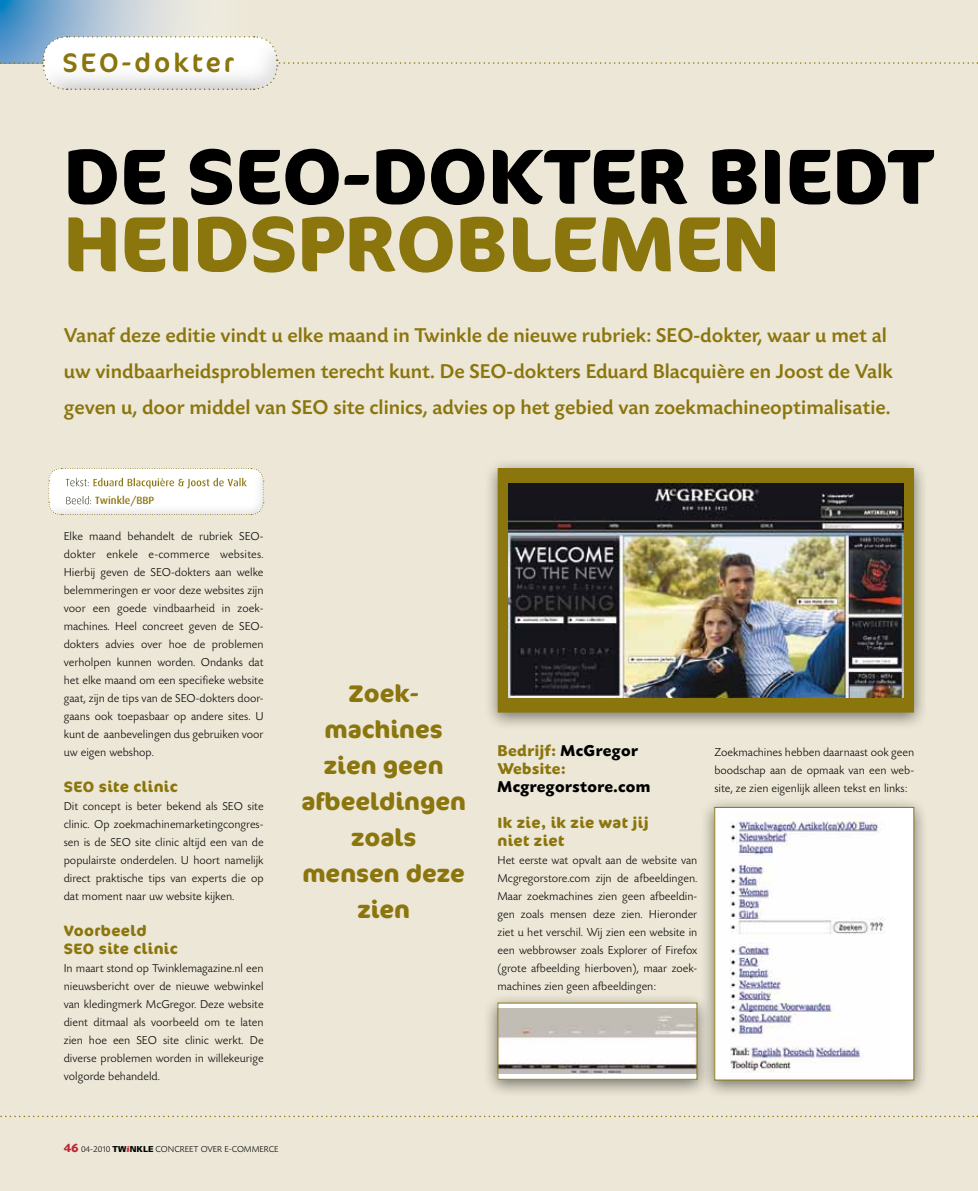
<style>
.page{position:relative;width:978px;height:1191px;background:#ece7d6}
.page>*{position:absolute;margin:0;border:0;box-sizing:border-box;transform-origin:0 0}
.t1{font:700 78px "Cocon";color:#000}
.t2{font:700 78px "Cocon";color:#8b750d}
.t3{font:27px "Cocon";letter-spacing:.11em;color:#8b750d}
.t4{font:700 24px/36px "Cocon";color:#8b750d;text-align:center}
.t5{font:500 21px/36px "Today SB";color:#8b750d}
.t6{font:700 16.5px/18px "Today SB";letter-spacing:.025em;color:#8b750d}
.t7{font:700 16.5px "Today SB";letter-spacing:.025em;color:#000}
.t8{font:700 15px/18px "Cocon";letter-spacing:.025em;color:#8b750d}
.t9{font:300 12px/18px "Today SB";color:#000;text-align:justify}
.t10{font:500 10.5px "Dax";color:#8b750d}
.t11{font:300 9px "Today SB";color:#000}
.s1{font-weight:700;font-size:12.75px;color:#bf2836}
.s2{font-family:"Univers";font-weight:900;font-size:8.25px}
.s3{font-family:"Goudy Heavyface";font-weight:400;font-style:italic;font-size:8.25px;color:#bf2836}
.s4{color:#000}
</style>
<div class="page">
<svg style="left:0;top:0;width:167px;height:35px;background:#98b9d4"></svg>
<svg style="left:0;top:1115px;width:978px;height:2px"></svg>
<svg style="left:0;top:35px;width:978px;height:55px"></svg>
<div style="left:483px;top:992px;width:228px;height:105px;background:#000;opacity:.5"></div>
<svg style="left:499px;top:1004px;width:196px;height:73px;background:#f1f0ef"></svg>
<img style="left:499px;top:1009px;width:196px;height:64px">
<div style="left:699px;top:796px;width:229px;height:302px;background:#000;opacity:.5"></div>
<div style="left:715px;top:807px;width:199px;height:273px;background:#fff"></div>
<img style="left:730px;top:818px;width:154px;height:255px">
<div style="left:714px;top:807px;width:200px;height:273px;border:1px solid #8b750d"></div>
<div style="left:48px;top:467px;width:217px;height:50px;background:#000;opacity:.15"></div>
<div style="left:483px;top:457px;width:444px;height:273px;background:#000;opacity:.5"></div>
<div style="left:498px;top:468px;width:415px;height:244px;background:#8b750d"></div>
<img style="left:508px;top:483px;width:395px;height:214px">
<h2 class="t3" style="left:63px;top:47px;width:173px">SEO-dokter</h2>
<h1 class="t1" style="left:64px;top:130px;width:857px">De SEO-dokter biedt</h1>
<h1 class="t2" style="left:64px;top:197px;width:101px">heids</h1>
<h1 class="t2" style="left:298px;top:197px;width:483px">problemen</h1>
<p class="t5" style="left:64px;top:318px;width:831px">Vanaf deze editie vindt u elke maand in Twinkle de nieuwe rubriek: SEO-dokter, waar u met al uw vindbaarheidsproblemen terecht kunt. De SEO-dokters Eduard Blacquière en Joost de Valk geven u, door middel van SEO site clinics, advies op het gebied van zoekmachineoptimalisatie.</p>
<p class="t10" style="left:95px;top:494px;width:61px">Twinkle/BBP</p>
<p class="t9" style="left:64px;top:528px;width:201px">Elke maand behandelt de rubriek SEO&shy;dokter enkele e-commerce websites.<br>Hierbij geven de SEO-dokters aan welke belemmeringen er voor deze websites zijn voor een goede vindbaarheid in zoek&shy;machines. Heel concreet geven de SEO&shy;dokters advies over hoe de problemen verholpen kunnen worden. Ondanks dat het elke maand om een specifieke website gaat, zijn de tips van de SEO-dokters door&shy;gaans ook toepasbaar op andere sites. U kunt de aanbevelingen dus gebruiken voor uw eigen webshop.</p>
<p class="t8" style="left:64px;top:778px;width:115px">SEO site clinic</p>
<p class="t9" style="left:64px;top:798px;width:201px">Dit concept is beter bekend als SEO site clinic. Op zoekmachinemarketingcongres&shy;sen is de SEO site clinic altijd een van de populairste onderdelen. U hoort namelijk direct praktische tips van experts die op dat moment naar uw website kijken.</p>
<p class="t8" style="left:64px;top:922px;width:115px">Voorbeeld<br>SEO site clinic</p>
<p class="t9" style="left:64px;top:960px;width:201px">In maart stond op Twinklemagazine.nl een nieuwsbericht over de nieuwe webwinkel van kledingmerk McGregor. Deze website dient ditmaal als voorbeeld om te laten zien hoe een SEO site clinic werkt. De diverse problemen worden in willekeurige volgorde behandeld.</p>
<h3 class="t4" style="left:301px;top:676px;width:166px">Zoek&shy;machines zien geen afbeeldingen zoals mensen deze zien</h3>
<p class="t11" style="left:64px;top:1144px;width:216px"><span class="s1">46</span> 04-2010 <span class="s2">TW</span><span class="s3">i</span><span class="s2">NKLE</span> CONCREET OVER E-COMMERCE</p>
<h3 class="t6" style="left:497px;top:742px;width:142px">Bedrijf: <span class="s4">McGregor<br></span>Website:</h3>
<h3 class="t7" style="left:497px;top:778px;width:154px">Mcgregorstore.com</h3>
<p class="t8" style="left:497px;top:814px;width:153px">Ik zie, ik zie wat jij niet ziet</p>
<p class="t9" style="left:497px;top:852px;width:201px">Het eerste wat opvalt aan de website van Mcgregorstore.com zijn de afbeeldingen.<br>Maar zoekmachines zien geen afbeeldin&shy;gen zoals mensen deze zien. Hieronder ziet u het verschil. Wij zien een website in een webbrowser zoals Explorer of Firefox (grote afbeelding hierboven), maar zoek&shy;machines zien geen afbeeldingen:</p>
<p class="t9" style="left:714px;top:744px;width:201px">Zoekmachines hebben daarnaast ook geen boodschap aan de opmaak van een web&shy;site, ze zien eigenlijk alleen tekst en links:</p>
</div>
